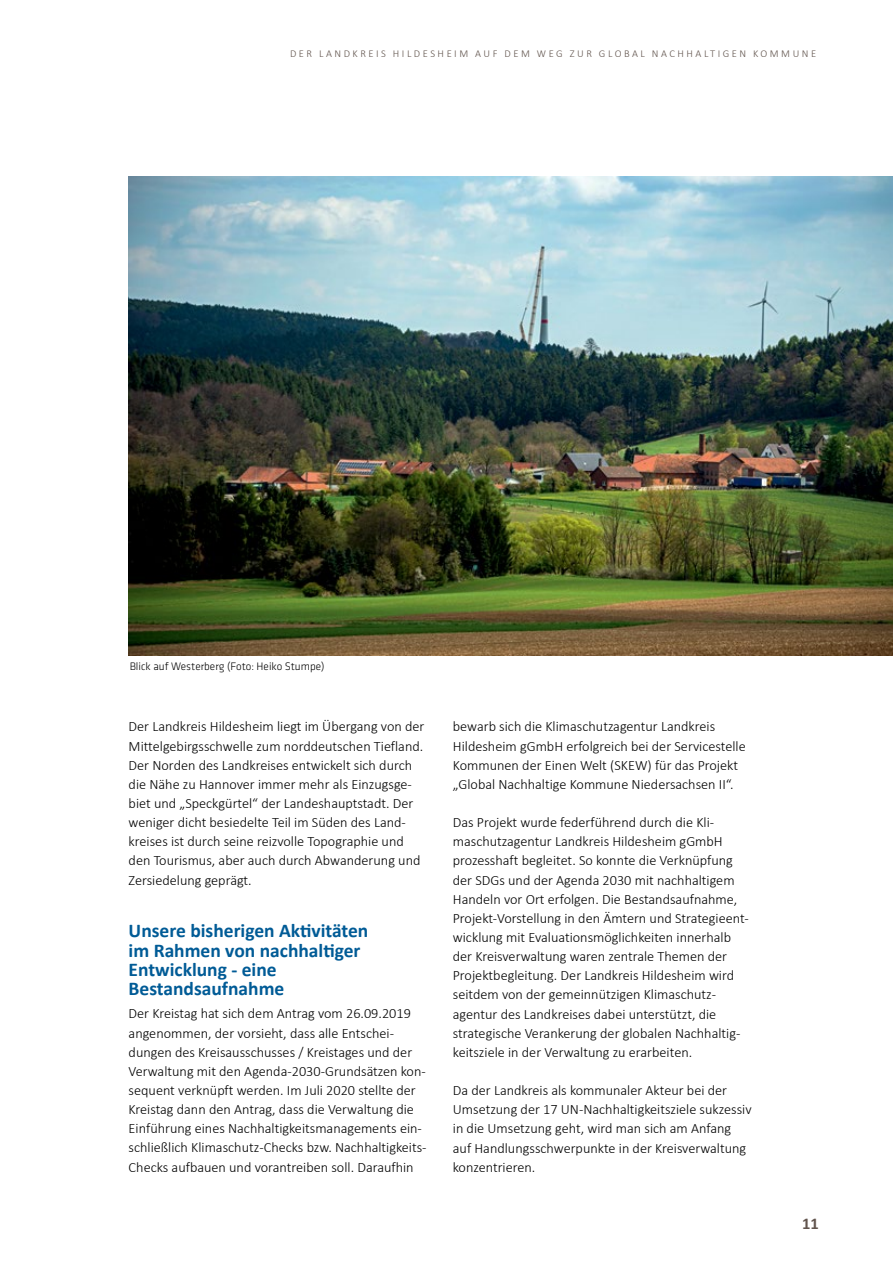
<style>
.page{position:relative;width:893px;height:1263px;background:#fff}
.page>*{position:absolute;margin:0;border:0;box-sizing:border-box;transform-origin:0 0}
.t1{font:700 19.5px/19.2px "Calibri";color:#005b96}
.t2{font:700 16.5px "Calibri";color:#61544d}
.Fließtext{font:300 14.25px/19.2px "Calibri";color:#000}
.Fließtext_mit{font:300 14.25px/19.2px "Calibri";color:#000}
.t3{font:300 11.25px "Klavika Basic";color:#000}
.t4{font:300 10.5px "Calibri";letter-spacing:.24em;color:#61544d}
</style>
<div class="page">
<img style="left:129px;top:176px;width:764px;height:479px">
<p class="t4" style="left:290px;top:47px;width:528px">DER LANDKREIS HILDESHEIM AUF DEM WEG ZUR GLOBAL NACHHALTIGEN KOMMUNE</p>
<p class="t3" style="left:130px;top:660px;width:196px">Blick auf Westerberg (Foto: Heiko Stumpe)</p>
<p class="Fließtext_mit" style="left:129px;top:717px;width:297px">Der Landkreis Hildesheim liegt im Übergang von der Mittelgebirgsschwelle zum norddeutschen Tiefland.<br>Der Norden des Landkreises entwickelt sich durch die Nähe zu Hannover immer mehr als Einzugsge&shy;biet und „Speckgürtel“ der Landeshauptstadt. Der weniger dicht besiedelte Teil im Süden des Land&shy;kreises ist durch seine reizvolle Topographie und den Tourismus, aber auch durch Abwanderung und Zersiedelung geprägt.</p>
<h2 class="t1" style="left:129px;top:921px;width:241px">Unsere bisherigen Aktivitäten im Rahmen von nachhaltiger<br>Entwicklung - eine<br>Bestandsaufnahme</h2>
<p class="Fließtext" style="left:129px;top:1004px;width:300px">Der Kreistag hat sich dem Antrag vom 26.09.2019 angenommen, der vorsieht, dass alle Entschei&shy;dungen des Kreisausschusses / Kreistages und der Verwaltung mit den Agenda-2030-Grundsätzen kon&shy;sequent verknüpft werden. Im Juli 2020 stellte der Kreistag dann den Antrag, dass die Verwaltung die Einführung eines Nachhaltigkeitsmanagements ein&shy;schließlich Klimaschutz-Checks bzw. Nachhaltigkeits-Checks aufbauen und vorantreiben soll. Daraufhin</p>
<p class="Fließtext" style="left:453px;top:717px;width:294px">bewarb sich die Klimaschutzagentur Landkreis Hildesheim gGmbH erfolgreich bei der Servicestelle Kommunen der Einen Welt (SKEW) für das Projekt „Global Nachhaltige Kommune Niedersachsen II“.</p>
<p class="Fließtext" style="left:453px;top:813px;width:297px">Das Projekt wurde federführend durch die Kli&shy;maschutzagentur Landkreis Hildesheim gGmbH prozesshaft begleitet. So konnte die Verknüpfung der SDGs und der Agenda 2030 mit nachhaltigem Handeln vor Ort erfolgen. Die Bestandsaufnahme, Projekt-Vorstellung in den Ämtern und Strategieent&shy;wicklung mit Evaluationsmöglichkeiten innerhalb der Kreisverwaltung waren zentrale Themen der Projektbegleitung. Der Landkreis Hildesheim wird seitdem von der gemeinnützigen Klimaschutz&shy;agentur des Landkreises dabei unterstützt, die strategische Verankerung der globalen Nachhaltig&shy;keitsziele in der Verwaltung zu erarbeiten.</p>
<p class="Fließtext" style="left:453px;top:1080px;width:300px">Da der Landkreis als kommunaler Akteur bei der Umsetzung der 17 UN-Nachhaltigkeitsziele sukzessiv in die Umsetzung geht, wird man sich am Anfang auf Handlungsschwerpunkte in der Kreisverwaltung konzentrieren.</p>
<p class="t2" style="left:802px;top:1212px;width:18px">11</p>
</div>
